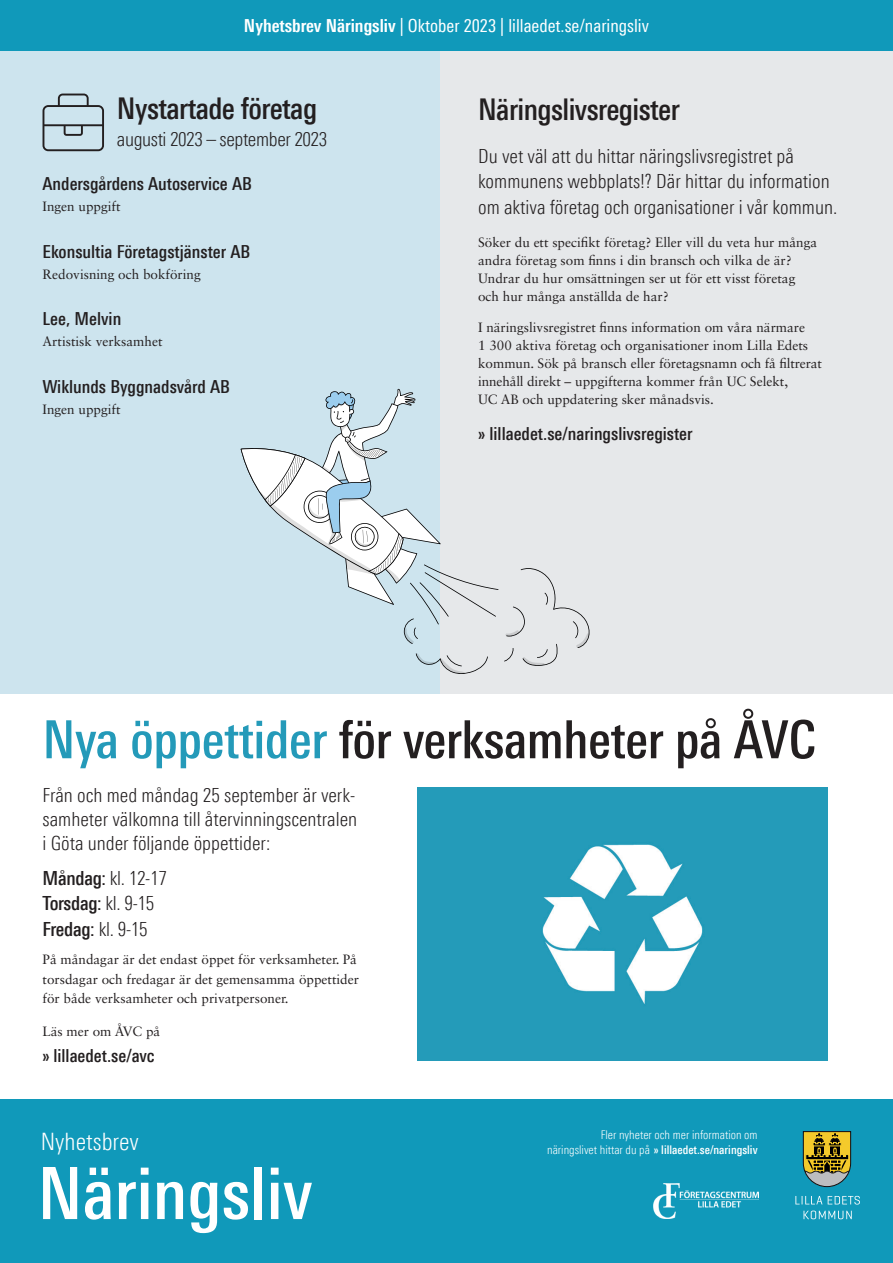
<style>
.page{position:relative;width:893px;height:1263px;background:#fff}
.page>*{position:absolute;margin:0;border:0;box-sizing:border-box;transform-origin:0 0}
.t1{font:500 72px "Linotype Univers 520 Cn";color:#fff}
.t2{font:500 52.5px "Linotype Univers 520 Cn";letter-spacing:-.01em;color:#231f20}
.t3{font:500 30px "Linotype Univers 520 Cn";letter-spacing:-.02em;color:#231f20}
.t4{font:300 24px "Linotype Univers 320 Cn";color:#fff}
.t5{font:300 19.5px/25.5px "Linotype Univers 320 Cn";color:#231f20}
.t6{font:500 19.5px/25.5px "Linotype Univers 520 Cn";letter-spacing:-.015em;color:#231f20}
.t7{font:300 19.5px "Linotype Univers 320 Cn";letter-spacing:-.02em;color:#231f20}
.t8{font:500 18px "Linotype Univers 520 Cn";color:#231f20}
.t9{font:18px "Linotype Univers 420 Cn";color:#fff}
.t10{font:13.5px/18px "Sabon LT Std";color:#231f20}
.t11{font:500 12px "Linotype Univers 520 Cn";color:#fff}
.t12{font:300 12px "Linotype Univers 320 Cn";color:#fff}
.s1{font-family:"Linotype Univers 620 Cn";font-weight:700}
.s2{color:#249ab9}
.s3{font-family:"Linotype Univers 520 Cn";font-weight:500}
.s4{font-family:"Linotype Univers 320 Cn";font-weight:300}
</style>
<div class="page">
<div style="left:0;top:0;width:893px;height:51px;background:#1099ba"></div>
<div style="left:0;top:51px;width:440px;height:642px;background:#cde4ee"></div>
<div style="left:440px;top:51px;width:453px;height:642px;background:#e6e8ea"></div>
<div style="left:0;top:1100px;width:893px;height:163px;background:#1099ba"></div>
<svg style="left:241px;top:389px;width:257px;height:255px"></svg>
<svg style="left:416px;top:653px;width:72px;height:21px"></svg>
<svg style="left:504px;top:568px;width:86px;height:98px"></svg>
<svg style="left:795px;top:1196px;width:27px;height:8px"></svg>
<svg style="left:828px;top:1196px;width:32px;height:8px"></svg>
<svg style="left:803px;top:1210px;width:49px;height:9px"></svg>
<svg style="left:803px;top:1131px;width:48px;height:56px;background:#8f8842"></svg>
<img style="left:654px;top:1183px;width:104px;height:35px">
<img style="left:418px;top:787px;width:410px;height:273px">
<h3 class="t9" style="left:244px;top:15px;width:407px"><span class="s1">Nyhetsbrev Näringsliv</span> | Oktober 2023 | lillaedet.se/naringsliv</h3>
<h3 class="t3" style="left:117px;top:91px;width:202px">Nystartade företag</h3>
<h3 class="t7" style="left:117px;top:128px;width:212px">augusti 2023 – september 2023</h3>
<h3 class="t8" style="left:43px;top:173px;width:211px">Andersgårdens Autoservice AB</h3>
<p class="t10" style="left:43px;top:197px;width:80px">Ingen uppgift</p>
<h3 class="t8" style="left:43px;top:241px;width:209px">Ekonsultia Företagstjänster AB</h3>
<p class="t10" style="left:43px;top:265px;width:160px">Redovisning och bokföring</p>
<h3 class="t8" style="left:43px;top:308px;width:80px">Lee, Melvin</h3>
<p class="t10" style="left:43px;top:332px;width:121px">Artistisk verksamhet</p>
<h3 class="t8" style="left:43px;top:376px;width:189px">Wiklunds Byggnadsvård AB</h3>
<p class="t10" style="left:43px;top:400px;width:80px">Ingen uppgift</p>
<h3 class="t3" style="left:478px;top:91px;width:203px">Näringslivsregister</h3>
<h3 class="t5" style="left:478px;top:143px;width:361px">Du vet väl att du hittar näringslivsregistret på kommunens webbplats!? Där hittar du information om aktiva företag och organisationer i vår kommun.</h3>
<p class="t10" style="left:478px;top:233px;width:341px">Söker du ett specifikt företag? Eller vill du veta hur många andra företag som finns i din bransch och vilka de är?<br>Undrar du hur omsättningen ser ut för ett visst företag och hur många anställda de har?</p>
<p class="t10" style="left:478px;top:318px;width:345px">I näringslivsregistret finns information om våra närmare<br>1 300 aktiva företag och organisationer inom Lilla Edets kommun. Sök på bransch eller företagsnamn och få filtrerat innehåll direkt – uppgifterna kommer från UC Selekt,<br>UC AB och uppdatering sker månadsvis.</p>
<h3 class="t8" style="left:478px;top:423px;width:216px">» lillaedet.se/naringslivsregister</h3>
<h2 class="t2" style="left:43px;top:709px;width:775px"><span class="s2">Nya öppettider</span> för verksamheter på ÅVC</h2>
<h3 class="t5" style="left:43px;top:783px;width:316px;line-height:24px;text-align:justify">Från och med måndag 25 september är verk&shy;samheter välkomna till återvinningscentralen i Göta under följande öppettider:</h3>
<h3 class="t5" style="left:43px;top:865px;width:126px"><span class="s3">Måndag:</span> kl. 12-17</h3>
<h3 class="t6" style="left:43px;top:891px;width:113px">Torsdag: <span class="s4">kl. 9-15<br></span>Fredag: <span class="s4">kl. 9-15</span></h3>
<p class="t10" style="left:43px;top:950px;width:318px;line-height:19.5px">På måndagar är det endast öppet för verksamheter. På torsdagar och fredagar är det gemensamma öppettider för både verksamheter och privatpersoner.</p>
<p class="t10" style="left:43px;top:1022px;width:119px">Läs mer om ÅVC på</p>
<h3 class="t8" style="left:43px;top:1045px;width:114px">» lillaedet.se/avc</h3>
<h3 class="t4" style="left:41px;top:1127px;width:99px">Nyhetsbrev</h3>
<p class="t12" style="left:601px;top:1128px;width:158px">Fler nyheter och mer information om</p>
<p class="t11" style="left:547px;top:1143px;width:212px"><span class="s4">näringslivet hittar du på</span> » lillaedet.se/naringsliv</p>
<h1 class="t1" style="left:38px;top:1151px;width:277px">Näringsliv</h1>
</div>
